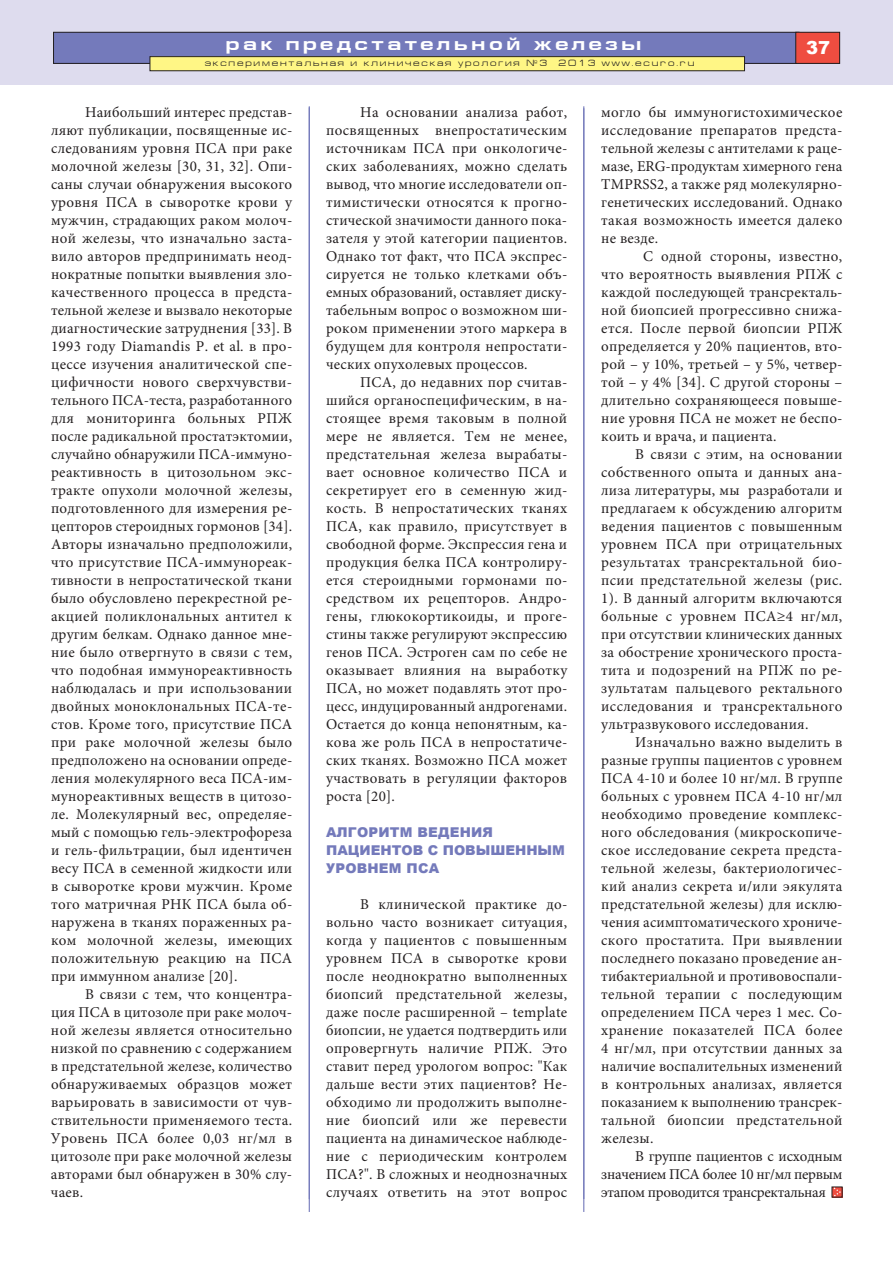
<style>
.page{position:relative;width:893px;height:1263px;background:#fff}
.page>*{position:absolute;margin:0;border:0;box-sizing:border-box;transform-origin:0 0}
.t1{font:700 18px "Europe Ext";letter-spacing:.2em;color:#fff}
.t2{font:900 18px "Arial";color:#fff}
.t3{font:15px/18px "Minion Pro";letter-spacing:.015em;color:#231f20;text-align:justify}
.t4{font:900 13.5px/18px "Arial";letter-spacing:.015em;color:#747abb}
.t5{font:9px "Europe Ext";letter-spacing:.2em;color:#231f20}
</style>
<div class="page">
<div style="left:0;top:0;width:893px;height:85px;background:#dedcee"></div>
<div style="left:54px;top:32px;width:745px;height:31px;background:#747abb"></div>
<div style="left:53px;top:32px;width:746px;height:32px;border:1px solid #231f20"></div>
<div style="left:796px;top:32px;width:44px;height:31px;background:#ef4d40"></div>
<div style="left:795px;top:32px;width:45px;height:32px;border:1px solid #231f20"></div>
<div style="left:150px;top:57px;width:594px;height:14px;background:#fff685"></div>
<div style="left:150px;top:56px;width:595px;height:15px;border:1px solid #231f20"></div>
<hr style="left:309px;top:107px;width:1px;height:1105px;background:#747abb">
<hr style="left:583px;top:106px;width:1px;height:1106px;background:#747abb">
<svg style="left:832px;top:1186px;width:10px;height:11px"></svg>
<hr style="left:309px;top:106px;width:1px;height:1093px;background:#747abb">
<p class="t1" style="left:226px;top:37px;width:417px">рак предстательной железы</p>
<p class="t5" style="left:205px;top:60px;width:491px">экспериментальная и клиническая урология №3 2013 www.ecuro.ru</p>
<p class="t2" style="left:806px;top:34px;width:26px">37</p>
<p class="t3" style="left:51px;top:105px;width:243px;text-indent:34px">Наибольший интерес представ&shy;ляют публикации, посвященные ис&shy;следованиям уровня ПСА при раке молочной железы [30, 31, 32]. Опи&shy;саны случаи обнаружения высокого уровня ПСА в сыворотке крови у мужчин, страдающих раком молоч&shy;ной железы, что изначально заста&shy;вило авторов предпринимать неод&shy;нократные попытки выявления зло&shy;качественного процесса в предста&shy;тельной железе и вызвало некоторые диагностические затруднения [33]. В 1993 году Diamandis P. et al. в про&shy;цессе изучения аналитической спе&shy;цифичности нового сверхчувстви&shy;тельного ПСА-теста, разработанного для мониторинга больных РПЖ после радикальной простатэктомии, случайно обнаружили ПСА-иммуно&shy;реактивность в цитозольном экс&shy;тракте опухоли молочной железы, подготовленного для измерения ре&shy;цепторов стероидных гормонов [34].<br>Авторы изначально предположили, что присутствие ПСА-иммунореак&shy;тивности в непростатической ткани было обусловлено перекрестной ре&shy;акцией поликлональных антител к другим белкам. Однако данное мне&shy;ние было отвергнуто в связи с тем, что подобная иммунореактивность наблюдалась и при использовании двойных моноклональных ПСА-те&shy;стов. Кроме того, присутствие ПСА при раке молочной железы было предположено на основании опреде&shy;ления молекулярного веса ПСА-им&shy;мунореактивных веществ в цитозо&shy;ле. Молекулярный вес, определяе&shy;мый с помощью гель-электрофореза и гель-фильтрации, был идентичен весу ПСА в семенной жидкости или в сыворотке крови мужчин. Кроме того матричная РНК ПСА была об&shy;наружена в тканях пораженных ра&shy;ком молочной железы, имеющих положительную реакцию на ПСА при иммунном анализе [20].</p>
<p class="t3" style="left:51px;top:987px;width:243px;text-indent:34px">В связи с тем, что концентра&shy;ция ПСА в цитозоле при раке молоч&shy;ной железы является относительно низкой по сравнению с содержанием в предстательной железе, количество обнаруживаемых образцов может варьировать в зависимости от чув&shy;ствительности применяемого теста.<br>Уровень ПСА более 0,03 нг/мл в цитозоле при раке молочной железы авторами был обнаружен в 30% слу&shy;чаев.</p>
<p class="t3" style="left:326px;top:105px;width:243px;text-indent:34px">На основании анализа работ, посвященных внепростатическим источникам ПСА при онкологиче&shy;ских заболеваниях, можно сделать вывод, что многие исследователи оп&shy;тимистически относятся к прогно&shy;стической значимости данного пока&shy;зателя у этой категории пациентов.<br>Однако тот факт, что ПСА экспрес&shy;сируется не только клетками объ&shy;емных образований, оставляет диску&shy;табельным вопрос о возможном ши&shy;роком применении этого маркера в будущем для контроля непростати&shy;ческих опухолевых процессов.</p>
<p class="t3" style="left:326px;top:375px;width:243px;text-indent:34px">ПСА, до недавних пор считав&shy;шийся органоспецифическим, в на&shy;стоящее время таковым в полной мере не является. Тем не менее, предстательная железа вырабаты&shy;вает основное количество ПСА и секретирует его в семенную жид&shy;кость. В непростатических тканях ПСА, как правило, присутствует в свободной форме. Экспрессия гена и продукция белка ПСА контролиру&shy;ется стероидными гормонами по&shy;средством их рецепторов. Андро&shy;гены, глюкокортикоиды, и проге&shy;стины также регулируют экспрессию генов ПСА. Эстроген сам по себе не оказывает влияния на выработку ПСА, но может подавлять этот про&shy;цесс, индуцированный андрогенами.<br>Остается до конца непонятным, ка&shy;кова же роль ПСА в непростатиче&shy;ских тканях. Возможно ПСА может участвовать в регуляции факторов роста [20].</p>
<p class="t4" style="left:326px;top:823px;width:240px">АЛГОРИТМ ВЕДЕНИЯ<br>ПАЦИЕНТОВ С ПОВЫШЕННЫМ<br>УРОВНЕМ ПСА</p>
<p class="t3" style="left:326px;top:897px;width:243px;text-indent:34px">В клинической практике до&shy;вольно часто возникает ситуация, когда у пациентов с повышенным уровнем ПСА в сыворотке крови после неоднократно выполненных биопсий предстательной железы, даже после расширенной – template биопсии, не удается подтвердить или опровергнуть наличие РПЖ. Это ставит перед урологом вопрос: "Как дальше вести этих пациентов? Не&shy;обходимо ли продолжить выполне&shy;ние биопсий или же перевести пациента на динамическое наблюде&shy;ние с периодическим контролем ПСА?". В сложных и неоднозначных случаях ответить на этот вопрос</p>
<p class="t3" style="left:601px;top:105px;width:243px">могло бы иммуногистохимическое исследование препаратов предста&shy;тельной железы с антителами к раце&shy;мазе, ERG-продуктам химерного гена TMPRSS2, а также ряд молекулярно&shy;генетических исследований. Однако такая возможность имеется далеко не везде.</p>
<p class="t3" style="left:601px;top:249px;width:243px;text-indent:42px">С одной стороны, известно, что вероятность выявления РПЖ с каждой последующей трансректаль&shy;ной биопсией прогрессивно снижа&shy;ется. После первой биопсии РПЖ определяется у 20% пациентов, вто&shy;рой – у 10%, третьей – у 5%, четвер&shy;той – у 4% [34]. С другой стороны – длительно сохраняющееся повыше&shy;ние уровня ПСА не может не беспо&shy;коить и врача, и пациента.</p>
<p class="t3" style="left:601px;top:447px;width:243px;text-indent:34px">В связи с этим, на основании собственного опыта и данных ана&shy;лиза литературы, мы разработали и предлагаем к обсуждению алгоритм ведения пациентов с повышенным уровнем ПСА при отрицательных результатах трансректальной био&shy;псии предстательной железы (рис.<br>1). В данный алгоритм включаются больные с уровнем ПСА≥4 нг/мл, при отсутствии клинических данных за обострение хронического проста&shy;тита и подозрений на РПЖ по ре&shy;зультатам пальцевого ректального исследования и трансректального ультразвукового исследования.</p>
<p class="t3" style="left:601px;top:735px;width:243px;text-indent:34px">Изначально важно выделить в разные группы пациентов с уровнем ПСА 4-10 и более 10 нг/мл. В группе больных с уровнем ПСА 4-10 нг/мл необходимо проведение комплекс&shy;ного обследования (микроскопиче&shy;ское исследование секрета предста&shy;тельной железы, бактериологичес&shy;кий анализ секрета и/или эякулята предстательной железы) для исклю&shy;чения асимптоматического хрониче&shy;ского простатита. При выявлении последнего показано проведение ан&shy;тибактериальной и противовоспали&shy;тельной терапии с последующим определением ПСА через 1 мес. Со&shy;хранение показателей ПСА более 4 нг/мл, при отсутствии данных за наличие воспалительных изменений в контрольных анализах, является показанием к выполнению трансрек&shy;тальной биопсии предстательной железы.</p>
<p class="t3" style="left:601px;top:1149px;width:243px;text-indent:34px">В группе пациентов с исходным значением ПСА более 10 нг/мл первым этапом проводится трансректальная</p>
</div>
